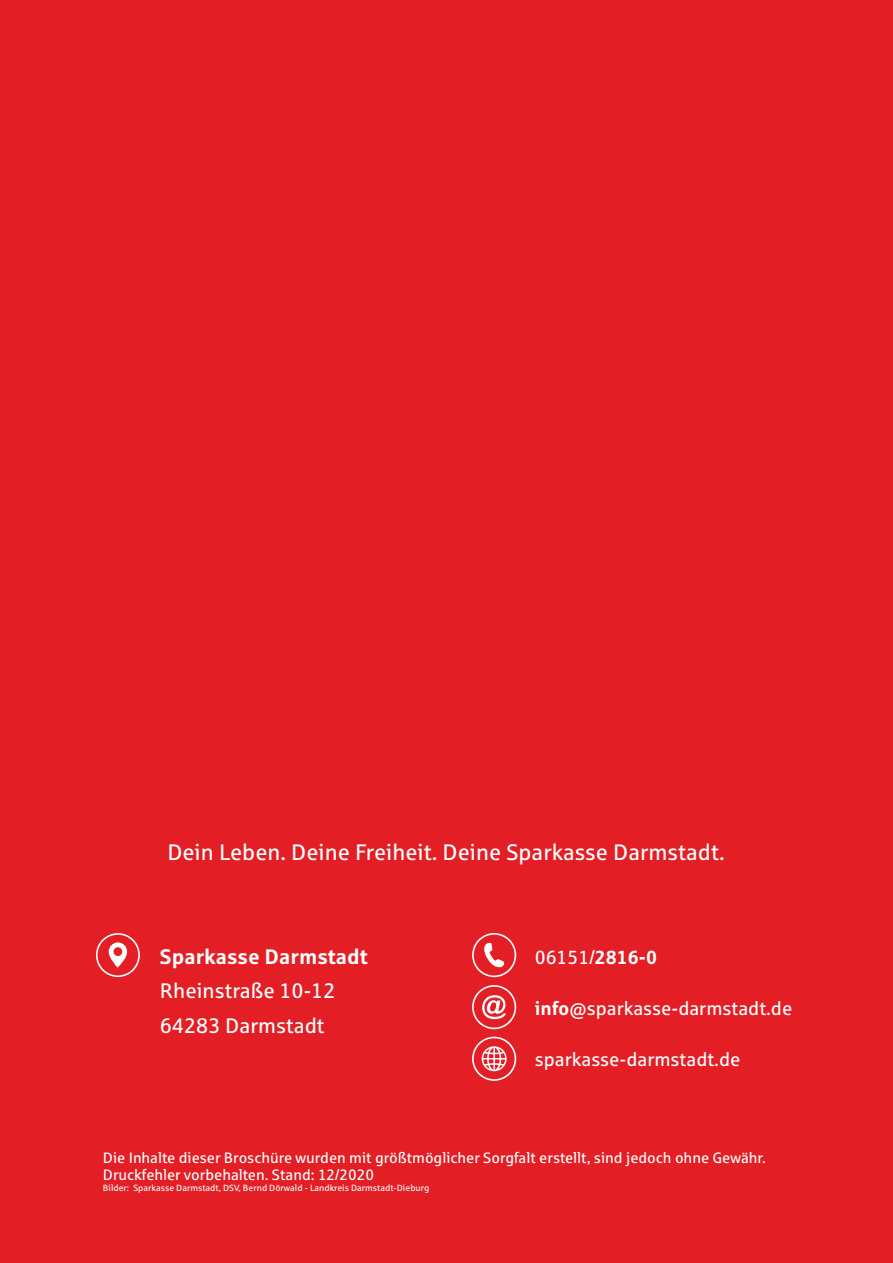
<style>
.page{position:relative;width:893px;height:1263px;background:#e31e24}
.page>*{position:absolute;margin:0;border:0;box-sizing:border-box;transform-origin:0 0}
.t1{font:22.35px "Sparkasse Rg";color:#fefefe}
.t2{font:21px/34.5px "Sparkasse Rg";color:#fefefe}
.t3{font:700 21px "Sparkasse Rg";color:#fefefe}
.t4{font:19.05px "Sparkasse Rg";color:#fefefe}
.t5{font:15px/16.5px "Sparkasse Rg";color:#fefefe}
.t6{font:9px "Sparkasse Rg";color:#fefefe}
.s1{font-weight:700}
</style>
<div class="page">
<svg style="left:472px;top:1037px;width:44px;height:44px"></svg>
<svg style="left:472px;top:985px;width:44px;height:44px"></svg>
<svg style="left:472px;top:933px;width:44px;height:44px"></svg>
<svg style="left:96px;top:933px;width:44px;height:44px"></svg>
<h1 class="t1" style="left:167px;top:844px;width:559px">Dein Leben. Deine Freiheit. Deine Sparkasse Darmstadt.</h1>
<h2 class="t3" style="left:160px;top:948px;width:210px">Sparkasse Darmstadt</h2>
<h2 class="t2" style="left:160px;top:975px;width:177px">Rheinstraße 10-12<br>64283 Darmstadt</h2>
<p class="t4" style="left:535px;top:949px;width:124px">06151/<span class="s1">2816-0</span></p>
<p class="t4" style="left:535px;top:1001px;width:259px"><span class="s1">info</span>@sparkasse-darmstadt.de</p>
<p class="t4" style="left:535px;top:1052px;width:207px">sparkasse-darmstadt.de</p>
<p class="t5" style="left:103px;top:1151px;width:664px">Die Inhalte dieser Broschüre wurden mit größtmöglicher Sorgfalt erstellt, sind jedoch ohne Gewähr.<br>Druckfehler vorbehalten. Stand: 12/2020</p>
<p class="t6" style="left:103px;top:1184px;width:328px">Bilder: Sparkasse Darmstadt, DSV, Bernd Dörwald - Landkreis Darmstadt-Dieburg</p>
</div>
